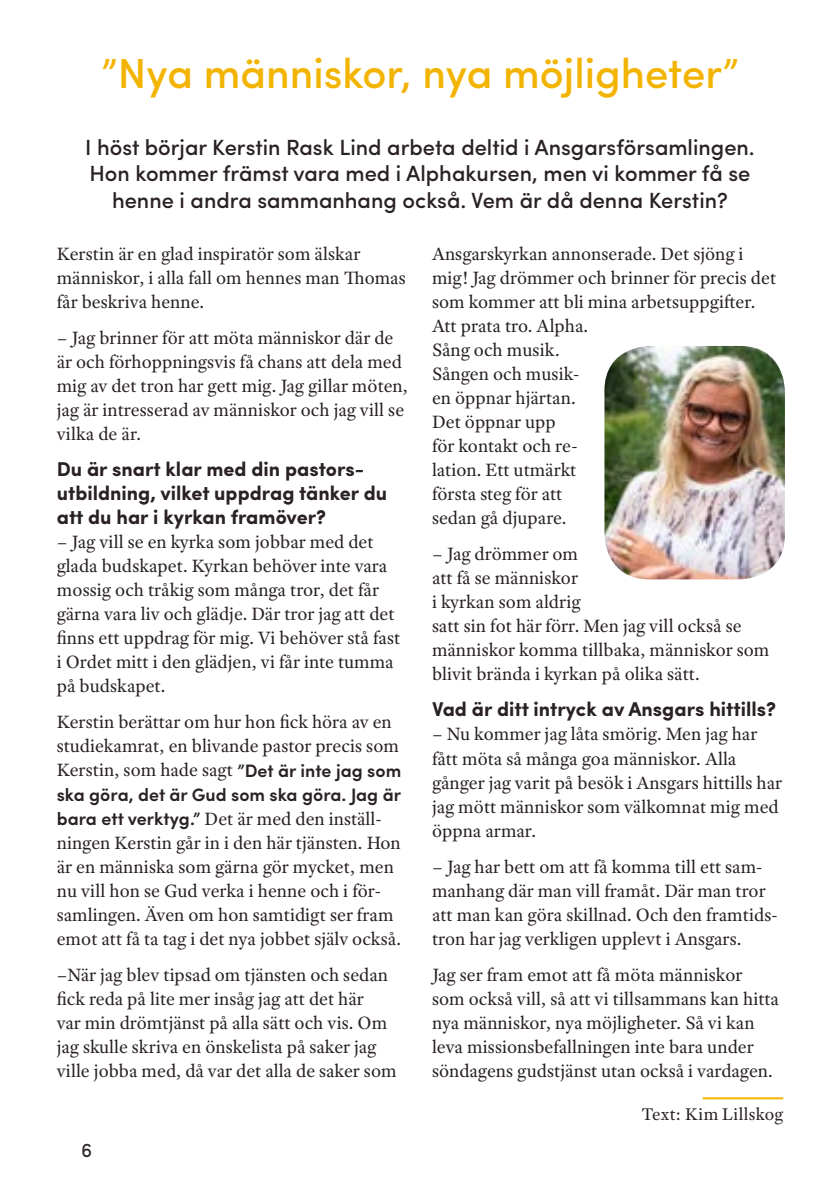
<style>
.page{position:relative;width:840px;height:1191px;background:#fff}
.page>*{position:absolute;margin:0;border:0;box-sizing:border-box;transform-origin:0 0}
.t1{font:500 42px "Sofia Pro";color:#f3b400}
.t2{font:500 22px/26.4px "Sofia Pro";color:#292122;text-align:center}
.t3{font:700 20px/24px "Sofia Pro";color:#292122}
.t4{font:20px "Sofia Pro";color:#292122}
.t5{font:19px/24px "Adobe Text Pro";color:#292122}
.t6{font:600 18px "Sofia Pro";color:#292122}
.t7{font:18px "Adobe Text Pro";letter-spacing:.02em;color:#292122}
.s1{font-family:"Sofia Pro";font-weight:600;font-size:18px}
</style>
<div class="page">
<img style="left:604px;top:346px;width:180px;height:233px">
<hr style="left:702px;top:1097px;width:80px;height:2px;background:#f3b400">
<h1 class="t1" style="left:101px;top:42px;width:639px">”Nya människor, nya möjligheter”</h1>
<p class="t2" style="left:85px;top:133px;width:670px">I höst börjar Kerstin Rask Lind arbeta deltid i Ansgarsförsamlingen.<br>Hon kommer främst vara med i Alphakursen, men vi kommer få se henne i andra sammanhang också. Vem är då denna Kerstin?</p>
<p class="t5" style="left:57px;top:242px;width:350px">Kerstin är en glad inspiratör som älskar människor, i alla fall om hennes man Thomas får beskriva henne.</p>
<p class="t5" style="left:57px;top:326px;width:352px">– Jag brinner för att möta människor där de är och förhoppningsvis få chans att dela med mig av det tron har gett mig. Jag gillar möten, jag är intresserad av människor och jag vill se vilka de är.</p>
<p class="t3" style="left:57px;top:456px;width:332px">Du är snart klar med din pastors&shy;utbildning, vilket uppdrag tänker du att du har i kyrkan framöver?</p>
<p class="t5" style="left:57px;top:530px;width:345px">– Jag vill se en kyrka som jobbar med det glada budskapet. Kyrkan behöver inte vara mossig och tråkig som många tror, det får gärna vara liv och glädje. Där tror jag att det finns ett uppdrag för mig. Vi behöver stå fast i Ordet mitt i den glädjen, vi får inte tumma på budskapet.</p>
<p class="t5" style="left:57px;top:710px;width:346px">Kerstin berättar om hur hon fick höra av en studiekamrat, en blivande pastor precis som<br>Kerstin, som hade sagt <span class="s1">”Det är inte jag som</span></p>
<p class="t6" style="left:57px;top:780px;width:346px">ska göra, det är Gud som ska göra. Jag är</p>
<p class="t5" style="left:57px;top:806px;width:345px"><span class="s1">bara ett verktyg.”</span> Det är med den inställ&shy;ningen Kerstin går in i den här tjänsten. Hon är en människa som gärna gör mycket, men nu vill hon se Gud verka i henne och i för&shy;samlingen. Även om hon samtidigt ser fram emot att få ta tag i det nya jobbet själv också.</p>
<p class="t5" style="left:57px;top:962px;width:341px">–När jag blev tipsad om tjänsten och sedan fick reda på lite mer insåg jag att det här<br>var min drömtjänst på alla sätt och vis. Om jag skulle skriva en önskelista på saker jag ville jobba med, då var det alla de saker som</p>
<p class="t4" style="left:81px;top:1135px;width:13px">6</p>
<p class="t5" style="left:432px;top:242px;width:345px">Ansgarskyrkan annonserade. Det sjöng i mig! Jag drömmer och brinner för precis det som kommer att bli mina arbetsuppgifter.<br>Att prata tro. Alpha.<br>Sång och musik.<br>Sången och musik-<br>en öppnar hjärtan.<br>Det öppnar upp<br>för kontakt och re-<br>lation. Ett utmärkt<br>första steg för att<br>sedan gå djupare.</p>
<p class="t5" style="left:432px;top:542px;width:339px">– Jag drömmer om<br>att få se människor<br>i kyrkan som aldrig<br>satt sin fot här förr. Men jag vill också se människor komma tillbaka, människor som blivit brända i kyrkan på olika sätt.</p>
<p class="t3" style="left:432px;top:696px;width:345px">Vad är ditt intryck av Ansgars hittills?</p>
<p class="t5" style="left:432px;top:722px;width:351px">– Nu kommer jag låta smörig. Men jag har fått möta så många goa människor. Alla gånger jag varit på besök i Ansgars hittills har jag mött människor som välkomnat mig med öppna armar.</p>
<p class="t5" style="left:432px;top:854px;width:347px">– Jag har bett om att få komma till ett sam&shy;manhang där man vill framåt. Där man tror att man kan göra skillnad. Och den framtids&shy;tron har jag verkligen upplevt i Ansgars.</p>
<p class="t5" style="left:432px;top:962px;width:348px">Jag ser fram emot att få möta människor som också vill, så att vi tillsammans kan hitta nya människor, nya möjligheter. Så vi kan leva missionsbefallningen inte bara under söndagens gudstjänst utan också i vardagen.</p>
<p class="t7" style="left:641px;top:1102px;width:143px">Text: Kim Lillskog</p>
</div>
